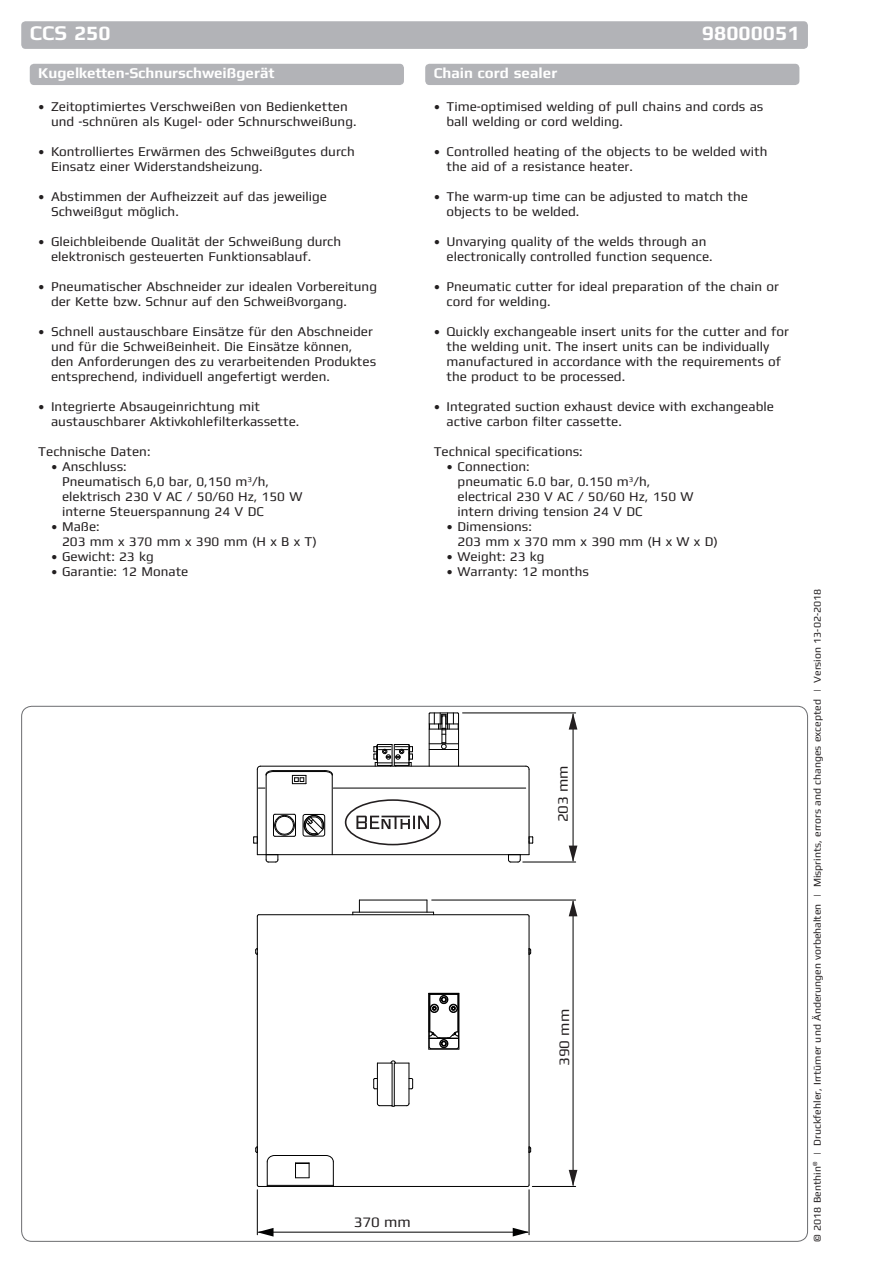
<style>
.page{position:relative;width:893px;height:1263px;background:#fff}
.page>*{position:absolute;margin:0;border:0;box-sizing:border-box;transform-origin:0 0}
.t1{font:700 21px "Mdd";color:#fff}
.t2{font:700 15px "Mdd";color:#fff}
.t3{font:15px "Mdd";color:#231f20}
.t4{font:13.5px/15px "Mdd";color:#231f20}
.t5{font:10.5px "Mdd";color:#231f20}
</style>
<div class="page">
<div style="left:21px;top:21px;width:787px;height:28px;background:#b2b3b7;border-radius:4px"></div>
<div style="left:30px;top:64px;width:374px;height:21px;background:#b2b3b7;border-radius:4px"></div>
<div style="left:425px;top:64px;width:374px;height:21px;background:#b2b3b7;border-radius:4px"></div>
<hr style="left:257px;top:854px;width:272px;height:1px;background:#000">
<hr style="left:257px;top:769px;width:1px;height:86px;background:#000">
<svg style="left:265px;top:854px;width:14px;height:9px"></svg>
<svg style="left:253px;top:836px;width:5px;height:8px"></svg>
<hr style="left:260px;top:766px;width:266px;height:1px;background:#000">
<svg style="left:508px;top:854px;width:13px;height:9px"></svg>
<hr style="left:529px;top:769px;width:1px;height:86px;background:#000">
<svg style="left:529px;top:836px;width:4px;height:8px"></svg>
<hr style="left:458px;top:714px;width:1px;height:52px;background:#000">
<hr style="left:429px;top:714px;width:1px;height:52px;background:#000">
<hr style="left:429px;top:749px;width:30px;height:1px;background:#000">
<svg style="left:428px;top:712px;width:32px;height:37px"></svg>
<hr style="left:332px;top:774px;width:1px;height:81px;background:#000">
<hr style="left:266px;top:774px;width:1px;height:81px;background:#000">
<svg style="left:324px;top:770px;width:9px;height:6px"></svg>
<svg style="left:257px;top:765px;width:17px;height:11px"></svg>
<hr style="left:273px;top:771px;width:52px;height:1px;background:#000">
<hr style="left:273px;top:770px;width:52px;height:1px;background:#000">
<hr style="left:333px;top:788px;width:193px;height:1px;background:#000">
<svg style="left:273px;top:813px;width:23px;height:24px"></svg>
<svg style="left:302px;top:814px;width:24px;height:23px"></svg>
<svg style="left:292px;top:775px;width:15px;height:9px"></svg>
<hr style="left:377px;top:1063px;width:1px;height:40px;background:#000">
<hr style="left:392px;top:1063px;width:1px;height:43px;background:#000">
<hr style="left:409px;top:1063px;width:1px;height:40px;background:#000">
<hr style="left:394px;top:1063px;width:1px;height:43px;background:#000">
<hr style="left:257px;top:953px;width:1px;height:232px;background:#000">
<hr style="left:529px;top:916px;width:1px;height:269px;background:#000">
<hr style="left:259px;top:1186px;width:269px;height:1px;background:#000">
<svg style="left:325px;top:1155px;width:9px;height:31px"></svg>
<svg style="left:266px;top:1155px;width:9px;height:31px"></svg>
<hr style="left:267px;top:1185px;width:66px;height:1px;background:#000">
<hr style="left:275px;top:1155px;width:51px;height:1px;background:#000">
<svg style="left:255px;top:1146px;width:3px;height:7px"></svg>
<svg style="left:295px;top:1162px;width:15px;height:16px"></svg>
<svg style="left:377px;top:1103px;width:33px;height:4px"></svg>
<svg style="left:528px;top:1146px;width:3px;height:7px"></svg>
<hr style="left:353px;top:912px;width:81px;height:1px;background:#000">
<hr style="left:259px;top:914px;width:269px;height:1px;background:#000">
<svg style="left:373px;top:1078px;width:4px;height:11px"></svg>
<svg style="left:377px;top:1060px;width:32px;height:4px"></svg>
<hr style="left:257px;top:916px;width:1px;height:33px;background:#000">
<svg style="left:255px;top:948px;width:3px;height:7px"></svg>
<hr style="left:458px;top:994px;width:1px;height:53px;background:#000">
<hr style="left:459px;top:993px;width:1px;height:56px;background:#000">
<hr style="left:428px;top:993px;width:1px;height:56px;background:#000">
<svg style="left:409px;top:1078px;width:4px;height:11px"></svg>
<div style="left:449px;top:1004px;width:9px;height:9px;border:1px solid #000;border-radius:50%"></div>
<hr style="left:429px;top:994px;width:1px;height:38px;background:#000">
<div style="left:430px;top:1004px;width:9px;height:9px;border:1px solid #000;border-radius:50%"></div>
<hr style="left:457px;top:994px;width:1px;height:38px;background:#000">
<svg style="left:427px;top:900px;width:7px;height:15px"></svg>
<svg style="left:528px;top:948px;width:3px;height:7px"></svg>
<hr style="left:359px;top:900px;width:68px;height:1px;background:#000">
<hr style="left:432px;top:900px;width:144px;height:1px;background:#000">
<hr style="left:532px;top:1186px;width:44px;height:1px;background:#000">
<hr style="left:573px;top:901px;width:1px;height:284px;background:#000">
<hr style="left:257px;top:1190px;width:1px;height:45px;background:#000">
<hr style="left:529px;top:1190px;width:1px;height:45px;background:#000">
<hr style="left:259px;top:1232px;width:269px;height:1px;background:#000">
<svg style="left:428px;top:1031px;width:32px;height:19px"></svg>
<div style="left:449px;top:1004px;width:8px;height:8px;border:1px solid #000;border-radius:50%"></div>
<div style="left:430px;top:1004px;width:8px;height:8px;border:1px solid #000;border-radius:50%"></div>
<svg style="left:428px;top:992px;width:32px;height:19px"></svg>
<svg style="left:373px;top:744px;width:40px;height:22px"></svg>
<hr style="left:523px;top:862px;width:53px;height:1px;background:#000">
<hr style="left:463px;top:713px;width:113px;height:1px;background:#000">
<hr style="left:573px;top:714px;width:1px;height:147px;background:#000">
<svg style="left:513px;top:1228px;width:16px;height:8px"></svg>
<svg style="left:257px;top:1228px;width:17px;height:8px"></svg>
<svg style="left:569px;top:1170px;width:8px;height:16px"></svg>
<svg style="left:569px;top:900px;width:8px;height:16px"></svg>
<svg style="left:569px;top:845px;width:8px;height:17px"></svg>
<svg style="left:569px;top:713px;width:8px;height:16px"></svg>
<svg style="left:345px;top:799px;width:96px;height:46px"></svg>
<h1 class="t1" style="left:30px;top:22px;width:82px">CCS 250</h1>
<p class="t2" style="left:38px;top:66px;width:238px">Kugelketten-Schnurschweißgerät</p>
<p class="t4" style="left:51px;top:100px;width:307px;text-indent:-13px">• Zeitoptimiertes Verschweißen von Bedienketten und -schnüren als Kugel- oder Schnurschweißung.</p>
<p class="t4" style="left:51px;top:145px;width:305px;text-indent:-13px">• Kontrolliertes Erwärmen des Schweißgutes durch<br>Einsatz einer Widerstandsheizung.</p>
<p class="t4" style="left:51px;top:190px;width:278px;text-indent:-13px">• Abstimmen der Aufheizzeit auf das jeweilige<br>Schweißgut möglich.</p>
<p class="t4" style="left:51px;top:235px;width:292px;text-indent:-13px">• Gleichbleibende Qualität der Schweißung durch elektronisch gesteuerten Funktionsablauf.</p>
<p class="t4" style="left:51px;top:280px;width:327px;text-indent:-13px">• Pneumatischer Abschneider zur idealen Vorbereitung der Kette bzw. Schnur auf den Schweißvorgang.</p>
<p class="t4" style="left:51px;top:325px;width:327px;text-indent:-13px">• Schnell austauschbare Einsätze für den Abschneider und für die Schweißeinheit. Die Einsätze können, den Anforderungen des zu verarbeitenden Produktes entsprechend, individuell angefertigt werden.</p>
<p class="t4" style="left:51px;top:400px;width:250px;text-indent:-13px">• Integrierte Absaugeinrichtung mit austauschbarer Aktivkohlefilterkassette.</p>
<p class="t4" style="left:38px;top:445px;width:114px">Technische Daten:</p>
<p class="t4" style="left:62px;top:460px;width:242px;text-indent:-11px">• Anschluss:<br>Pneumatisch 6,0 bar, 0,150 m<sup>3</sup>/h, elektrisch 230 V AC / 50/60 Hz, 150 W interne Steuerspannung 24 V DC</p>
<p class="t4" style="left:62px;top:520px;width:256px;text-indent:-11px">• Maße:<br>203 mm x 370 mm x 390 mm (H x B x T)</p>
<p class="t4" style="left:51px;top:550px;width:104px">• Gewicht: 23 kg</p>
<p class="t4" style="left:51px;top:565px;width:139px">• Garantie: 12 Monate</p>
<p class="t3" style="left:354px;top:1214px;width:59px">370 mm</p>
<p class="t2" style="left:434px;top:66px;width:125px">Chain cord sealer</p>
<h1 class="t1" style="left:702px;top:22px;width:99px">98000051</h1>
<p class="t4" style="left:446px;top:100px;width:318px;text-indent:-13px">• Time-optimised welding of pull chains and cords as ball welding or cord welding.</p>
<p class="t4" style="left:446px;top:145px;width:322px;text-indent:-13px">• Controlled heating of the objects to be welded with the aid of a resistance heater.</p>
<p class="t4" style="left:446px;top:190px;width:303px;text-indent:-13px">• The warm-up time can be adjusted to match the objects to be welded.</p>
<p class="t4" style="left:446px;top:235px;width:268px;text-indent:-13px">• Unvarying quality of the welds through an electronically controlled function sequence.</p>
<p class="t4" style="left:446px;top:280px;width:334px;text-indent:-13px">• Pneumatic cutter for ideal preparation of the chain or cord for welding.</p>
<p class="t4" style="left:446px;top:325px;width:344px;text-indent:-13px">• Quickly exchangeable insert units for the cutter and for the welding unit. The insert units can be individually manufactured in accordance with the requirements of the product to be processed.</p>
<p class="t4" style="left:446px;top:400px;width:329px;text-indent:-13px">• Integrated suction exhaust device with exchangeable active carbon filter cassette.</p>
<p class="t4" style="left:434px;top:445px;width:151px">Technical specifications:</p>
<p class="t4" style="left:458px;top:460px;width:238px;text-indent:-11px">• Connection:<br>pneumatic 6.0 bar, 0.150 m<sup>3</sup>/h, electrical 230 V AC / 50/60 Hz, 150 W intern driving tension 24 V DC</p>
<p class="t4" style="left:458px;top:520px;width:262px;text-indent:-11px">• Dimensions:<br>203 mm x 370 mm x 390 mm (H x W x D)</p>
<p class="t4" style="left:446px;top:550px;width:99px">• Weight: 23 kg</p>
<p class="t4" style="left:446px;top:565px;width:144px">• Warranty: 12 months</p>
<p class="t3" style="left:555px;top:822px;width:59px;rotate:-90deg">203 mm</p>
<p class="t3" style="left:557px;top:1066px;width:59px;rotate:-90deg">390 mm</p>
<p class="t5" style="left:812px;top:1242px;width:654px;rotate:-90deg">© 2018 Benthin<sup>®</sup> | Druckfehler, Irrtümer und Änderungen vorbehalten | Misprints, errors and changes excepted | Version 13-02-2018</p>
</div>
